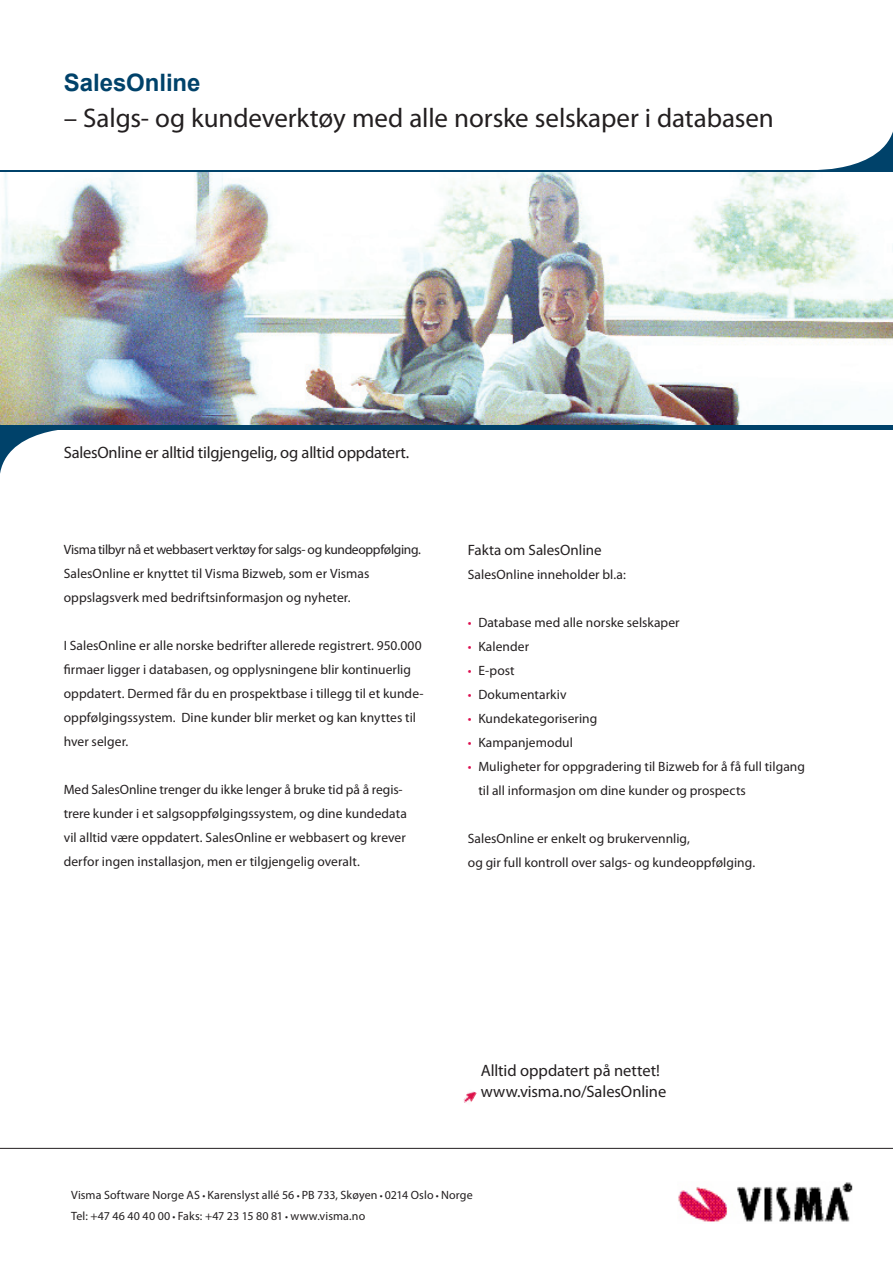
<style>
.page{position:relative;width:893px;height:1263px;background:#fff}
.page>*{position:absolute;margin:0;border:0;box-sizing:border-box;transform-origin:0 0}
.t1{font:27px "Myriad Pro";letter-spacing:-.005em;color:#231f20}
.t2{font:700 24px "Arial";letter-spacing:-.005em;color:#00426a}
.t3{font:16.5px "Myriad Pro";letter-spacing:-.01em;color:#231f20}
.t4{font:15px "Myriad Pro";color:#231f20}
.t5{font:13.5px/24px "Myriad Pro";letter-spacing:.005em;color:#231f20}
.BODYTXT_times_9_14{font:12px "Myriad Pro";letter-spacing:.01em;color:#231f20}
.s1{color:#dc0e4f}
.s2{font-size:10.5px}
</style>
<div class="page">
<img style="left:0;top:171px;width:893px;height:254px">
<div style="left:0;top:425px;width:893px;height:5px;background:#00426a"></div>
<svg style="left:0;top:430px;width:58px;height:44px"></svg>
<hr style="left:0;top:170px;width:893px;height:1px;background:#00426a">
<svg style="left:710px;top:131px;width:183px;height:41px"></svg>
<hr style="left:0;top:1148px;width:893px;height:1px;background:#231f20">
<img style="left:678px;top:1182px;width:175px;height:40px">
<img style="left:463px;top:1091px;width:14px;height:12px">
<p class="t2" style="left:64px;top:67px;width:138px">SalesOnline</p>
<p class="t1" style="left:64px;top:101px;width:712px">– Salgs- og kundeverktøy med alle norske selskaper i databasen</p>
<p class="t3" style="left:64px;top:442px;width:347px">SalesOnline er alltid tilgjengelig, og alltid oppdatert.</p>
<p class="t5" style="left:64px;top:537px;width:359px">Visma tilbyr nå et webbasert verktøy for salgs- og kundeoppfølging.<br>SalesOnline er knyttet til Visma Bizweb, som er Vismas oppslagsverk med bedriftsinformasjon og nyheter.</p>
<p class="t5" style="left:64px;top:633px;width:361px">I SalesOnline er alle norske bedrifter allerede registrert. 950.000 firmaer ligger i databasen, og opplysningene blir kontinuerlig oppdatert. Dermed får du en prospektbase i tillegg til et kunde&shy;oppfølgingssystem. Dine kunder blir merket og kan knyttes til hver selger.</p>
<p class="t5" style="left:64px;top:777px;width:345px">Med SalesOnline trenger du ikke lenger å bruke tid på å regis&shy;trere kunder i et salgsoppfølgingssystem, og dine kundedata vil alltid være oppdatert. SalesOnline er webbasert og krever derfor ingen installasjon, men er tilgjengelig overalt.</p>
<p class="t4" style="left:468px;top:541px;width:135px">Fakta om SalesOnline</p>
<p class="t5" style="left:468px;top:563px;width:160px">SalesOnline inneholder bl.a:</p>
<p class="t5" style="left:468px;top:611px;width:213px"><span class="s1">•</span> Database med alle norske selskaper</p>
<p class="t5" style="left:468px;top:635px;width:63px"><span class="s1">•</span> Kalender</p>
<p class="t5" style="left:468px;top:659px;width:48px"><span class="s1">•</span> E-post</p>
<p class="t5" style="left:468px;top:683px;width:100px"><span class="s1">•</span> Dokumentarkiv</p>
<p class="t5" style="left:468px;top:707px;width:131px"><span class="s1">•</span> Kundekategorisering</p>
<p class="t5" style="left:468px;top:731px;width:107px"><span class="s1">•</span> Kampanjemodul</p>
<p class="t5" style="left:468px;top:755px;width:339px"><span class="s1">•</span> Muligheter for oppgradering til Bizweb for å få full tilgang</p>
<p class="t5" style="left:478px;top:779px;width:269px">til all informasjon om dine kunder og prospects</p>
<p class="t5" style="left:468px;top:827px;width:289px">SalesOnline er enkelt og brukervennlig,<br>og gir full kontroll over salgs- og kundeoppfølging.</p>
<p class="t3" style="left:481px;top:1060px;width:181px">Alltid oppdatert på nettet!</p>
<p class="t3" style="left:481px;top:1081px;width:187px">www.visma.no/SalesOnline</p>
<p class="BODYTXT_times_9_14" style="left:71px;top:1188px;width:403px">Visma Software Norge AS <span class="s2">•</span> Karenslyst allé 56 <span class="s2">•</span> PB 733, Skøyen <span class="s2">•</span> 0214 Oslo <span class="s2">•</span> Norge</p>
<p class="BODYTXT_times_9_14" style="left:71px;top:1209px;width:296px">Tel: +47 46 40 40 00 <span class="s2">•</span> Faks: +47 23 15 80 81 <span class="s2">•</span> www.visma.no</p>
</div>
